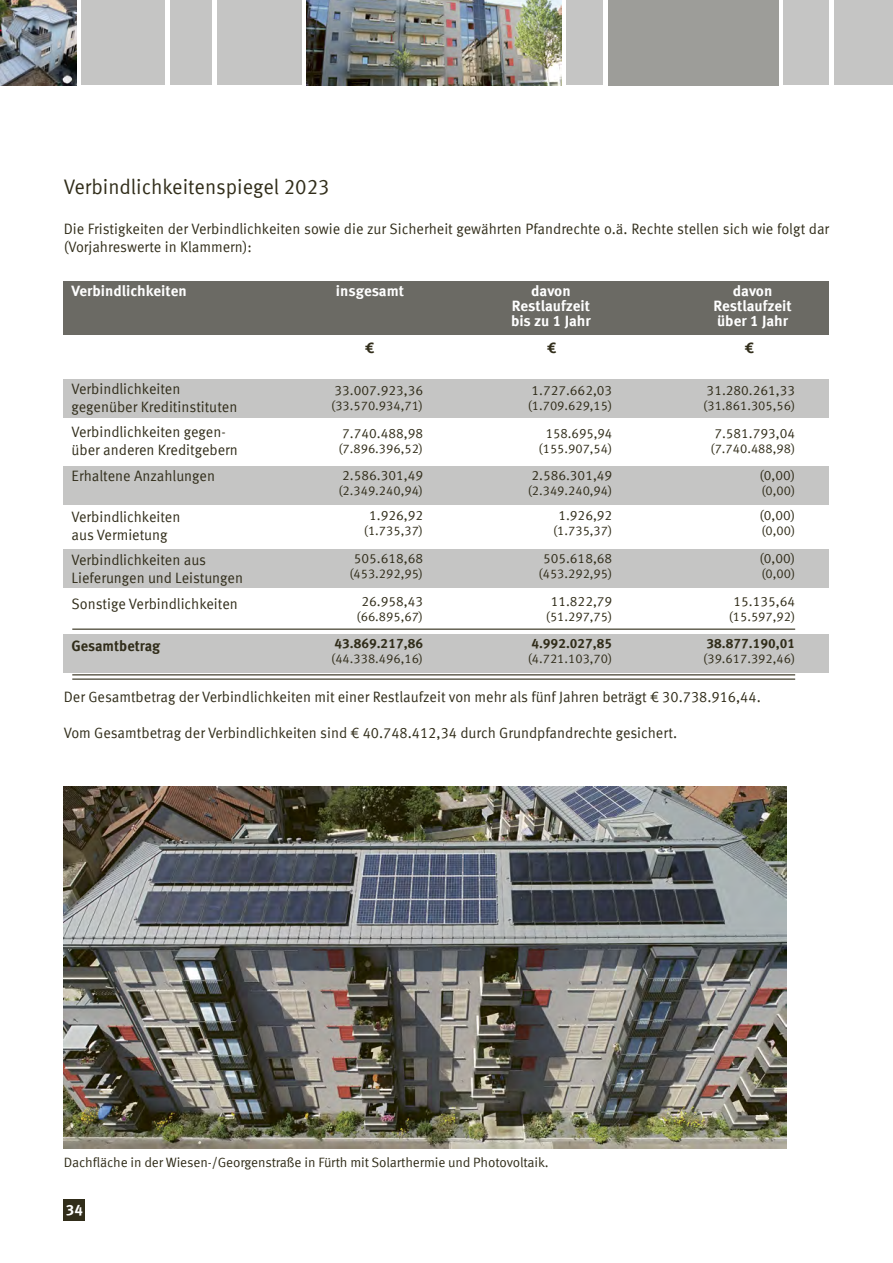
<style>
.page{position:relative;width:893px;height:1263px;background:#fff}
.page>*{position:absolute;margin:0;border:0;box-sizing:border-box;transform-origin:0 0}
.t1{font:21px "Meta Offc Norm";color:#312d1a;scale:.96 1}
.t2{font:15px/18px "Meta Offc Norm";color:#312d1a;scale:.96 1}
.t3{font:700 15px/15px "Meta Offc";color:#fff;text-align:center}
.t4{font:700 15px "Meta Offc";color:#312d1a;scale:.96 1}
.t5{font:700 15px "Meta Offc";color:#312d1a}
.t6{font:13.5px "Meta Offc Norm";color:#312d1a}
.t7{font:700 13.5px "Meta Offc";color:#312d1a}
.t8{font:13.5px "Meta Offc Norm";color:#312d1a;scale:.96 1}
.t9{font:12.75px "Meta Offc Norm";color:#312d1a}
</style>
<div class="page">
<div style="left:0;top:0;width:893px;height:85px;background:#c5c5c4"></div>
<div style="left:64px;top:1199px;width:21px;height:21px;background:#312d1a"></div>
<svg style="left:778px;top:0;width:4px;height:85px"></svg>
<hr style="left:829px;top:0;width:4px;height:85px;background:#fff">
<hr style="left:77px;top:0;width:4px;height:85px;background:#fff">
<hr style="left:166px;top:0;width:4px;height:85px;background:#fff">
<hr style="left:213px;top:0;width:4px;height:85px;background:#fff">
<hr style="left:302px;top:0;width:4px;height:85px;background:#fff">
<div style="left:561px;top:0;width:5px;height:85px;background:#fff"></div>
<hr style="left:604px;top:0;width:4px;height:85px;background:#fff">
<div style="left:608px;top:0;width:170px;height:85px;background:#9d9d99"></div>
<img style="left:0;top:0;width:77px;height:85px">
<img style="left:306px;top:0;width:255px;height:85px">
<div style="left:64px;top:281px;width:765px;height:53px;background:#6b6a64"></div>
<div style="left:64px;top:379px;width:765px;height:38px;background:#c5c5c4"></div>
<div style="left:64px;top:466px;width:765px;height:39px;background:#c5c5c4"></div>
<div style="left:64px;top:549px;width:765px;height:39px;background:#c5c5c4"></div>
<div style="left:64px;top:634px;width:765px;height:39px;background:#c5c5c4"></div>
<hr style="left:72px;top:629px;width:723px;height:1px;background:#312d1a">
<hr style="left:72px;top:674px;width:723px;height:1px;background:#312d1a">
<hr style="left:72px;top:678px;width:723px;height:2px;background:#312d1a">
<img style="left:64px;top:787px;width:723px;height:361px">
<h1 class="t1" style="left:64px;top:175px;width:279px">Verbindlichkeitenspiegel 2023</h1>
<p class="t2" style="left:64px;top:220px;width:799px">Die Fristigkeiten der Verbindlichkeiten sowie die zur Sicherheit gewährten Pfandrechte o.ä. Rechte stellen sich wie folgt dar (Vorjahreswerte in Klammern):</p>
<p class="t3" style="left:72px;top:284px;width:117px">Verbindlichkeiten</p>
<p class="t3" style="left:511px;top:284px;width:81px">davon<br>Restlaufzeit bis zu 1 Jahr</p>
<p class="t3" style="left:713px;top:284px;width:80px">davon<br>Restlaufzeit über 1 Jahr</p>
<p class="t3" style="left:336px;top:284px;width:70px">insgesamt</p>
<p class="t5" style="left:365px;top:338px;width:11px">€</p>
<p class="t5" style="left:547px;top:338px;width:11px">€</p>
<p class="t5" style="left:745px;top:338px;width:11px">€</p>
<p class="t2" style="left:72px;top:380px;width:174px">Verbindlichkeiten gegenüber Kreditinstituten</p>
<p class="t2" style="left:72px;top:423px;width:175px">Verbindlichkeiten gegen&shy;über anderen Kreditgebern</p>
<p class="t2" style="left:72px;top:467px;width:151px">Erhaltene Anzahlungen</p>
<p class="t2" style="left:72px;top:508px;width:115px">Verbindlichkeiten aus Vermietung</p>
<p class="t2" style="left:72px;top:551px;width:180px">Verbindlichkeiten aus<br>Lieferungen und Leistungen</p>
<p class="t2" style="left:72px;top:595px;width:175px">Sonstige Verbindlichkeiten</p>
<p class="t4" style="left:72px;top:637px;width:94px">Gesamtbetrag</p>
<p class="t6" style="left:707px;top:382px;width:90px">31.280.261,33</p>
<p class="t9" style="left:703px;top:398px;width:93px">(31.861.305,56)</p>
<p class="t6" style="left:714px;top:425px;width:82px">7.581.793,04</p>
<p class="t9" style="left:710px;top:441px;width:86px">(7.740.488,98)</p>
<p class="t6" style="left:759px;top:468px;width:37px">(0,00)</p>
<p class="t9" style="left:761px;top:483px;width:35px">(0,00)</p>
<p class="t6" style="left:759px;top:508px;width:37px">(0,00)</p>
<p class="t9" style="left:761px;top:524px;width:35px">(0,00)</p>
<p class="t6" style="left:759px;top:550px;width:37px">(0,00)</p>
<p class="t9" style="left:761px;top:566px;width:35px">(0,00)</p>
<p class="t6" style="left:734px;top:593px;width:63px">15.135,64</p>
<p class="t9" style="left:729px;top:609px;width:68px">(15.597,92)</p>
<p class="t7" style="left:706px;top:635px;width:90px">38.877.190,01</p>
<p class="t9" style="left:703px;top:651px;width:93px">(39.617.392,46)</p>
<p class="t2" style="left:64px;top:688px;width:728px">Der Gesamtbetrag der Verbindlichkeiten mit einer Restlaufzeit von mehr als fünf Jahren beträgt € 30.738.916,44.</p>
<p class="t2" style="left:64px;top:724px;width:640px">Vom Gesamtbetrag der Verbindlichkeiten sind € 40.748.412,34 durch Grundpfandrechte gesichert.</p>
<p class="t6" style="left:335px;top:382px;width:90px">33.007.923,36</p>
<p class="t9" style="left:331px;top:398px;width:93px">(33.570.934,71)</p>
<p class="t6" style="left:342px;top:425px;width:82px">7.740.488,98</p>
<p class="t9" style="left:338px;top:441px;width:86px">(7.896.396,52)</p>
<p class="t6" style="left:342px;top:468px;width:82px">2.586.301,49</p>
<p class="t9" style="left:338px;top:483px;width:86px">(2.349.240,94)</p>
<p class="t6" style="left:369px;top:508px;width:55px">1.926,92</p>
<p class="t9" style="left:364px;top:524px;width:61px">(1.735,37)</p>
<p class="t6" style="left:354px;top:550px;width:71px">505.618,68</p>
<p class="t9" style="left:349px;top:566px;width:75px">(453.292,95)</p>
<p class="t6" style="left:361px;top:593px;width:63px">26.958,43</p>
<p class="t9" style="left:357px;top:609px;width:68px">(66.895,67)</p>
<p class="t7" style="left:334px;top:635px;width:90px">43.869.217,86</p>
<p class="t9" style="left:331px;top:651px;width:93px">(44.338.496,16)</p>
<p class="t6" style="left:531px;top:382px;width:82px">1.727.662,03</p>
<p class="t9" style="left:528px;top:398px;width:86px">(1.709.629,15)</p>
<p class="t8" style="left:546px;top:425px;width:71px">158.695,94</p>
<p class="t9" style="left:539px;top:441px;width:75px">(155.907,54)</p>
<p class="t6" style="left:531px;top:468px;width:82px">2.586.301,49</p>
<p class="t9" style="left:528px;top:483px;width:86px">(2.349.240,94)</p>
<p class="t6" style="left:558px;top:508px;width:55px">1.926,92</p>
<p class="t9" style="left:553px;top:524px;width:61px">(1.735,37)</p>
<p class="t6" style="left:543px;top:550px;width:71px">505.618,68</p>
<p class="t9" style="left:539px;top:566px;width:75px">(453.292,95)</p>
<p class="t6" style="left:551px;top:593px;width:63px">11.822,79</p>
<p class="t9" style="left:546px;top:609px;width:68px">(51.297,75)</p>
<p class="t7" style="left:531px;top:635px;width:82px">4.992.027,85</p>
<p class="t9" style="left:528px;top:651px;width:86px">(4.721.103,70)</p>
<p class="t6" style="left:64px;top:1154px;width:486px">Dachfläche in der Wiesen-/Georgenstraße in Fürth mit Solarthermie und Photovoltaik.</p>
<p class="t3" style="left:66px;top:1203px;width:19px">34</p>
</div>
